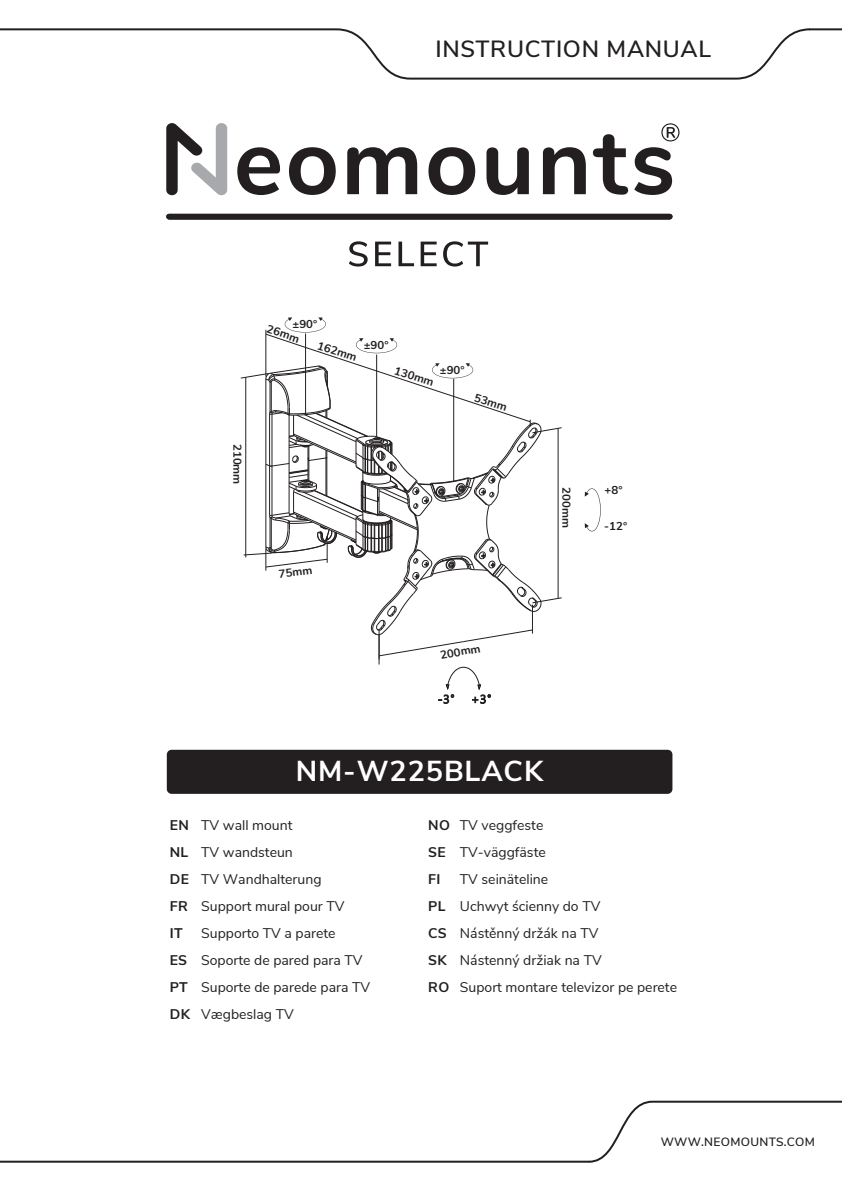
<style>
.page{position:relative;width:842px;height:1191px;background:#fff}
.page>*{position:absolute;margin:0;border:0;box-sizing:border-box;transform-origin:0 0}
.t1{font:700 28.8px "Nunito Sans";letter-spacing:.03em;color:#fff}
.t2{font:600 23.4px "Nunito Sans";letter-spacing:.03em;color:#231f20}
.t3{font:14px/27px "Nunito Sans";color:#231f20}
.t4{font:700 14px/27px "Nunito Sans";letter-spacing:.03em;color:#231f20}
.t5{font:600 12px "Nunito Sans";letter-spacing:.03em;color:#231f20}
.t6{font:700 11.4px "Nunito Sans";letter-spacing:.005em;color:#231f20}
</style>
<div class="page">
<div style="left:168px;top:750px;width:504px;height:43px;background:#231f20;border-radius:4px"></div>
<div style="left:167px;top:750px;width:505px;height:44px;border:1px solid #231f20;border-radius:4px"></div>
<svg style="left:634px;top:147px;width:38px;height:48px"></svg>
<svg style="left:661px;top:123px;width:18px;height:18px"></svg>
<svg style="left:166px;top:123px;width:61px;height:72px"></svg>
<svg style="left:347px;top:147px;width:70px;height:47px"></svg>
<svg style="left:289px;top:147px;width:47px;height:48px"></svg>
<svg style="left:428px;top:147px;width:47px;height:48px"></svg>
<svg style="left:593px;top:134px;width:35px;height:61px"></svg>
<svg style="left:543px;top:147px;width:43px;height:47px"></svg>
<svg style="left:486px;top:147px;width:43px;height:48px"></svg>
<svg style="left:237px;top:147px;width:43px;height:48px"></svg>
<svg style="left:349px;top:241px;width:139px;height:25px"></svg>
<div style="left:166px;top:214px;width:506px;height:5px;background:#231f20"></div>
<svg style="left:0;top:1100px;width:842px;height:63px"></svg>
<svg style="left:0;top:28px;width:842px;height:52px"></svg>
<svg style="left:240px;top:317px;width:322px;height:387px"></svg>
<svg style="left:585px;top:488px;width:16px;height:43px"></svg>
<h2 class="t2" style="left:435px;top:41px;width:277px">INSTRUCTION MANUAL</h2>
<p class="t6" style="left:242px;top:444px;width:42px;rotate:90deg">210mm</p>
<p class="t6" style="left:292px;top:320px;width:26px">±90°</p>
<p class="t6" style="left:268px;top:324px;width:35px;rotate:18deg">26mm</p>
<p class="t6" style="left:364px;top:340px;width:26px">±90°</p>
<p class="t6" style="left:319px;top:341px;width:42px;rotate:18deg">162mm</p>
<p class="t6" style="left:440px;top:366px;width:26px">±90°</p>
<p class="t6" style="left:396px;top:366px;width:42px;rotate:18deg">130mm</p>
<p class="t6" style="left:476px;top:393px;width:35px;rotate:18deg">53mm</p>
<p class="t6" style="left:278px;top:569px;width:35px;rotate:-7deg">75mm</p>
<p class="t6" style="left:440px;top:651px;width:42px;rotate:-10deg">200mm</p>
<p class="t6" style="left:570px;top:487px;width:42px;rotate:90deg">200mm</p>
<p class="t6" style="left:604px;top:485px;width:20px">+8°</p>
<p class="t6" style="left:604px;top:522px;width:25px">-12°</p>
<h1 class="t1" style="left:296px;top:760px;width:249px">NM-W225BLACK</h1>
<p class="t4" style="left:170px;top:812px;width:21px;text-align:justify">EN NL DE FR</p>
<p class="t4" style="left:170px;top:920px;width:14px">IT</p>
<p class="t4" style="left:170px;top:947px;width:22px">ES<br>PT<br>DK</p>
<p class="t3" style="left:201px;top:812px;width:170px">TV wall mount<br>TV wandsteun<br>TV Wandhalterung<br>Support mural pour TV<br>Supporto TV a parete<br>Soporte de pared para TV<br>Suporte de parede para TV<br>Vægbeslag TV</p>
<p class="t4" style="left:428px;top:812px;width:23px">NO<br>SE<br>FI<br>PL<br>CS<br>SK<br>RO</p>
<p class="t3" style="left:460px;top:812px;width:219px">TV veggfeste<br>TV-väggfäste<br>TV seinäteline<br>Uchwyt ścienny do TV<br>Nástěnný držák na TV<br>Nástenný držiak na TV<br>Suport montare televizor pe perete</p>
<p class="t5" style="left:661px;top:1137px;width:156px">WWW.NEOMOUNTS.COM</p>
</div>
